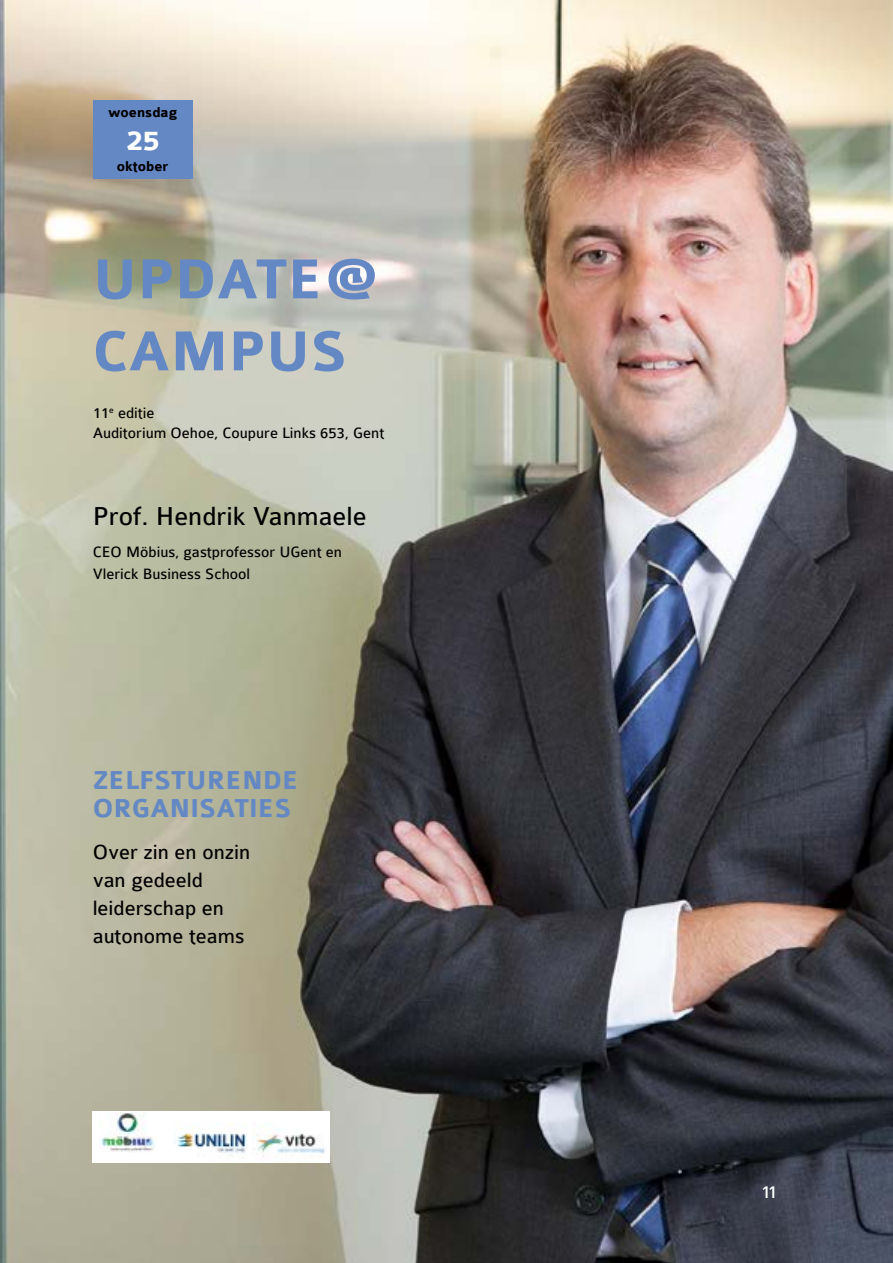
<style>
.page{position:relative;width:893px;height:1263px;background:#fff}
.page>*{position:absolute;margin:0;border:0;box-sizing:border-box;transform-origin:0 0}
.t1{font:700 60px/72px "Colaborate";color:#6488c4}
.t2{font:700 30px "Colaborate";color:#fff}
.t3{font:700 27.75px/27.8px "Colaborate";color:#6488c4}
.t4{font:27.75px "Colaborate";color:#000}
.t5{font:21.9px/27.8px "Colaborate";color:#000}
.t6{font:19.2px "Colaborate";color:#fff}
.t7{font:16.05px/21.9px "Colaborate";color:#000}
.t8{font:700 15px "Colaborate";color:#000}
</style>
<div class="page">
<img style="left:0;top:0;width:893px;height:1263px">
<div style="left:93px;top:100px;width:99px;height:79px;background:#6488c4"></div>
<div style="left:93px;top:1111px;width:237px;height:51px;background:#fff"></div>
<img style="left:99px;top:1112px;width:57px;height:40px">
<img style="left:174px;top:1122px;width:73px;height:33px">
<img style="left:252px;top:1130px;width:73px;height:27px">
<p class="t8" style="left:108px;top:104px;width:71px">woensdag</p>
<h2 class="t2" style="left:126px;top:125px;width:35px">25</h2>
<p class="t8" style="left:117px;top:158px;width:53px">oktober</p>
<h1 class="t1" style="left:93px;top:245px;width:288px">UPDATE@<br>CAMPUS</h1>
<p class="t7" style="left:93px;top:402px;width:63px">11<sup>e</sup> editie</p>
<p class="t7" style="left:93px;top:422px;width:293px">Auditorium Oehoe, Coupure Links 653, Gent</p>
<h3 class="t4" style="left:93px;top:502px;width:275px">Prof. Hendrik Vanmaele</h3>
<p class="t7" style="left:93px;top:541px;width:251px">CEO Möbius, gastprofessor UGent en<br>Vlerick Business School</p>
<h3 class="t3" style="left:93px;top:767px;width:208px">ZELFSTURENDE<br>ORGANISATIES</h3>
<h3 class="t5" style="left:93px;top:839px;width:159px">Over zin en onzin van gedeeld leiderschap en autonome teams</h3>
<p class="t6" style="left:761px;top:1182px;width:18px">11</p>
</div>
